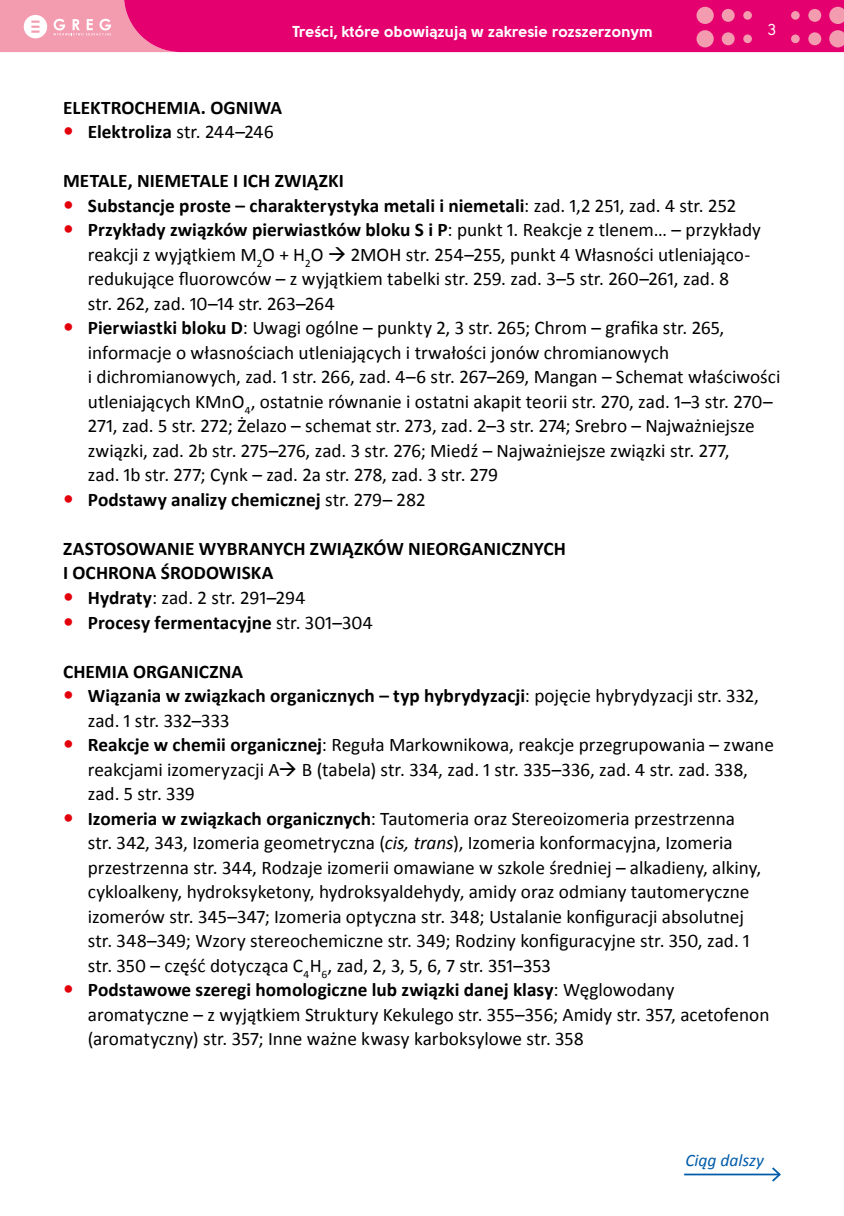
<style>
.page{position:relative;width:844px;height:1216px;background:#fff}
.page>*{position:absolute;margin:0;border:0;box-sizing:border-box;transform-origin:0 0}
.t1{font:19.25px/24.5px "Calibri";color:#000}
.t2{font:700 19.25px/24.5px "Calibri";letter-spacing:.005em;color:#000}
.t3{font:italic 17.5px "Calibri";color:#005ba9}
.t4{font:15.75px "Solomon Sans Bold";color:#fff}
.t5{font:15.75px "Solomon Sans Normal";color:#fff}
.s1{font-weight:400}
.s2{font-weight:700}
.s3{font-style:italic}
</style>
<div class="page">
<svg style="left:0;top:0;width:843px;height:52px;background:#e7207d"></svg>
<hr style="left:684px;top:1173px;width:95px;height:2px;background:#005ba9">
<svg style="left:770px;top:1167px;width:11px;height:15px"></svg>
<p class="t4" style="left:292px;top:22px;width:362px">Treści, które obowiązują w zakresie rozszerzonym</p>
<p class="t5" style="left:767px;top:21px;width:10px">3</p>
<p class="t2" style="left:88px;top:95px;width:196px;text-indent:-25px">ELEKTROCHEMIA. OGNIWA<br>Elektroliza <span class="s1">str. 244–246</span></p>
<p class="t1" style="left:88px;top:169px;width:694px;text-indent:-25px"><span class="s2">METALE, NIEMETALE I ICH ZWIĄZKI<br>Substancje proste – charakterystyka metali i niemetali</span>: zad. 1,2 251, zad. 4 str. 252<br><span class="s2">Przykłady związków pierwiastków bloku S i P</span>: punkt 1. Reakcje z tlenem… – przykłady reakcji z wyjątkiem M<sub>2</sub>O + H<sub>2</sub>O → 2MOH str. 254–255, punkt 4 Własności utleniająco&shy;redukujące fluorowców – z wyjątkiem tabelki str. 259. zad. 3–5 str. 260–261, zad. 8<br>str. 262, zad. 10–14 str. 263–264<br><span class="s2">Pierwiastki bloku D</span>: Uwagi ogólne – punkty 2, 3 str. 265; Chrom – grafika str. 265, informacje o własnościach utleniających i trwałości jonów chromianowych<br>i dichromianowych, zad. 1 str. 266, zad. 4–6 str. 267–269, Mangan – Schemat właściwości utleniających KMnO<sub>4</sub>, ostatnie równanie i ostatni akapit teorii str. 270, zad. 1–3 str. 270– 271, zad. 5 str. 272; Żelazo – schemat str. 273, zad. 2–3 str. 274; Srebro – Najważniejsze związki, zad. 2b str. 275–276, zad. 3 str. 276; Miedź – Najważniejsze związki str. 277,<br>zad. 1b str. 277; Cynk – zad. 2a str. 278, zad. 3 str. 279<br><span class="s2">Podstawy analizy chemicznej</span> str. 279– 282</p>
<p class="t2" style="left:63px;top:536px;width:504px">ZASTOSOWANIE WYBRANYCH ZWIĄZKÓW NIEORGANICZNYCH</p>
<p class="t2" style="left:63px;top:561px;width:212px">I OCHRONA ŚRODOWISKA</p>
<p class="t1" style="left:88px;top:585px;width:219px"><span class="s2">Hydraty</span>: zad. 2 str. 291–294</p>
<p class="t2" style="left:88px;top:610px;width:286px">Procesy fermentacyjne <span class="s1">str. 301–304</span></p>
<p class="t1" style="left:88px;top:659px;width:687px;text-indent:-25px"><span class="s2">CHEMIA ORGANICZNA<br>Wiązania w związkach organicznych – typ hybrydyzacji</span>: pojęcie hybrydyzacji str. 332, zad. 1 str. 332–333<br><span class="s2">Reakcje w chemii organicznej</span>: Reguła Markownikowa, reakcje przegrupowania – zwane reakcjami izomeryzacji A→ B (tabela) str. 334, zad. 1 str. 335–336, zad. 4 str. zad. 338, zad. 5 str. 339<br><span class="s2">Izomeria w związkach organicznych</span>: Tautomeria oraz Stereoizomeria przestrzenna<br>str. 342, 343, Izomeria geometryczna (<span class="s3">cis, trans</span>), Izomeria konformacyjna, Izomeria przestrzenna str. 344, Rodzaje izomerii omawiane w szkole średniej – alkadieny, alkiny, cykloalkeny, hydroksyketony, hydroksyaldehydy, amidy oraz odmiany tautomeryczne izomerów str. 345–347; Izomeria optyczna str. 348; Ustalanie konfiguracji absolutnej<br>str. 348–349; Wzory stereochemiczne str. 349; Rodziny konfiguracyjne str. 350, zad. 1 str. 350 – część dotycząca C<sub>4</sub>H<sub>6</sub>, zad, 2, 3, 5, 6, 7 str. 351–353<br><span class="s2">Podstawowe szeregi homologiczne lub związki danej klasy</span>: Węglowodany aromatyczne – z wyjątkiem Struktury Kekulego str. 355–356; Amidy str. 357, acetofenon (aromatyczny) str. 357; Inne ważne kwasy karboksylowe str. 358</p>
<p class="t3" style="left:685px;top:1148px;width:80px">Ciąg dalszy</p>
</div>
